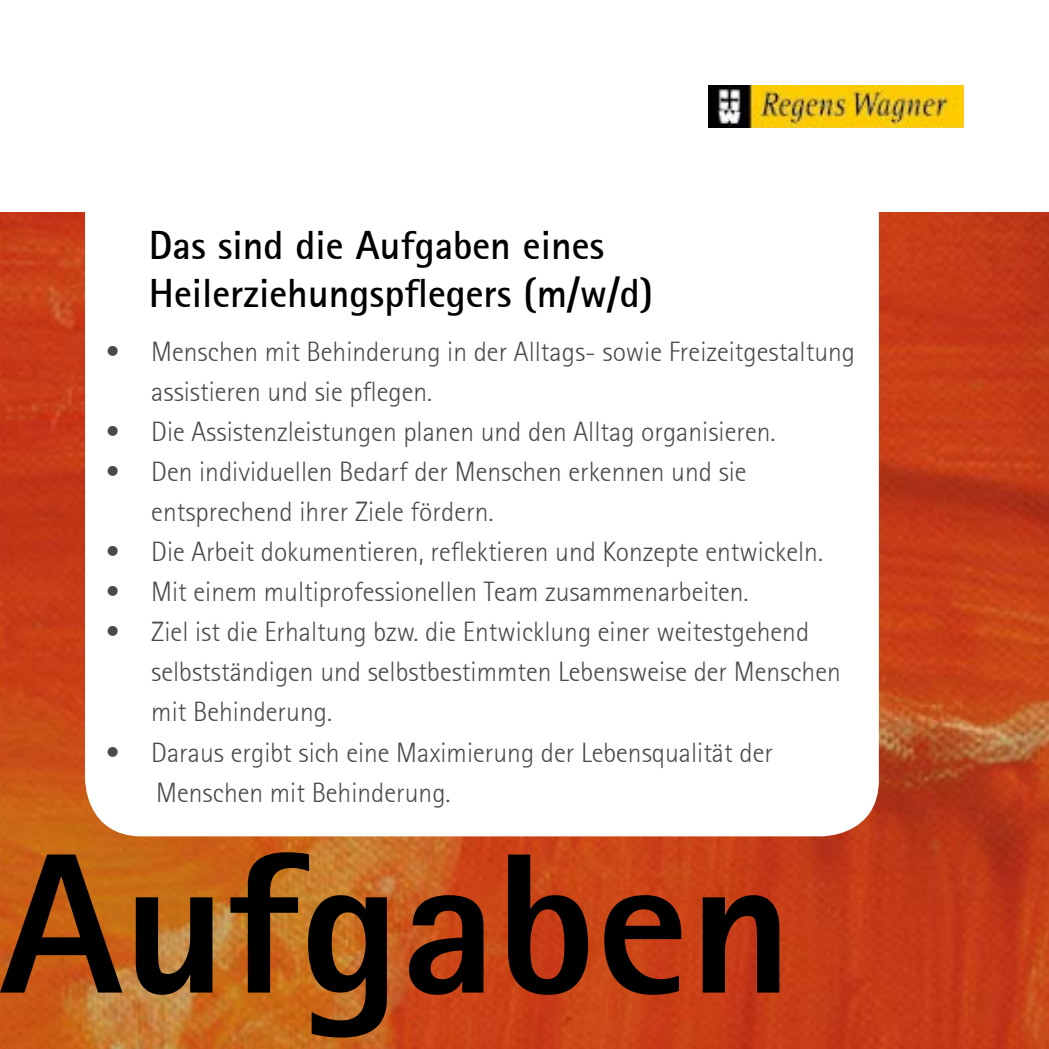
<style>
.page{position:relative;width:1049px;height:1049px;background:#fff}
.page>*{position:absolute;margin:0;border:0;box-sizing:border-box;transform-origin:0 0}
.t1{font:800 200px "Rotis Sans Serif";color:#000}
.t2{font:700 40px/48px "Rotis Sans Serif";color:#000}
.t3{font:300 27.5px/40px "Rotis Sans Serif";color:#4a4a49}
.s1{font-style:inherit}
</style>
<div class="page">
<img style="left:0;top:213px;width:1049px;height:836px">
<img style="left:709px;top:85px;width:255px;height:43px">
<svg style="left:85px;top:212px;width:794px;height:624px"></svg>
<h2 class="t2" style="left:149px;top:221px;width:506px">Das sind die Aufgaben eines<br>Heilerziehungspflegers (m/w<span class="s1">/d</span>)</h2>
<p class="t3" style="left:151px;top:332px;width:705px;text-indent:-45px">• Menschen mit Behinderung in der Alltags- sowie Freizeitgestaltung assistieren und sie pflegen.</p>
<p class="t3" style="left:106px;top:412px;width:671px">• Die Assistenzleistungen planen und den Alltag organisieren.</p>
<p class="t3" style="left:151px;top:452px;width:597px;text-indent:-45px">• Den individuellen Bedarf der Menschen erkennen und sie entsprechend ihrer Ziele fördern.</p>
<p class="t3" style="left:106px;top:532px;width:718px">• Die Arbeit dokumentieren, reflektieren und Konzepte entwickeln.</p>
<p class="t3" style="left:106px;top:572px;width:644px">• Mit einem multiprofessionellen Team zusammenarbeiten.</p>
<p class="t3" style="left:151px;top:612px;width:691px;text-indent:-45px">• Ziel ist die Erhaltung bzw. die Entwicklung einer weitestgehend selbstständigen und selbstbestimmten Lebensweise der Menschen mit Behinderung.</p>
<p class="t3" style="left:156px;top:732px;width:618px;text-indent:-50px">• Daraus ergibt sich eine Maximierung der Lebensqualität der<br>Menschen mit Behinderung.</p>
<h1 class="t1" style="left:0;top:797px;width:794px">Aufgaben</h1>
</div>
